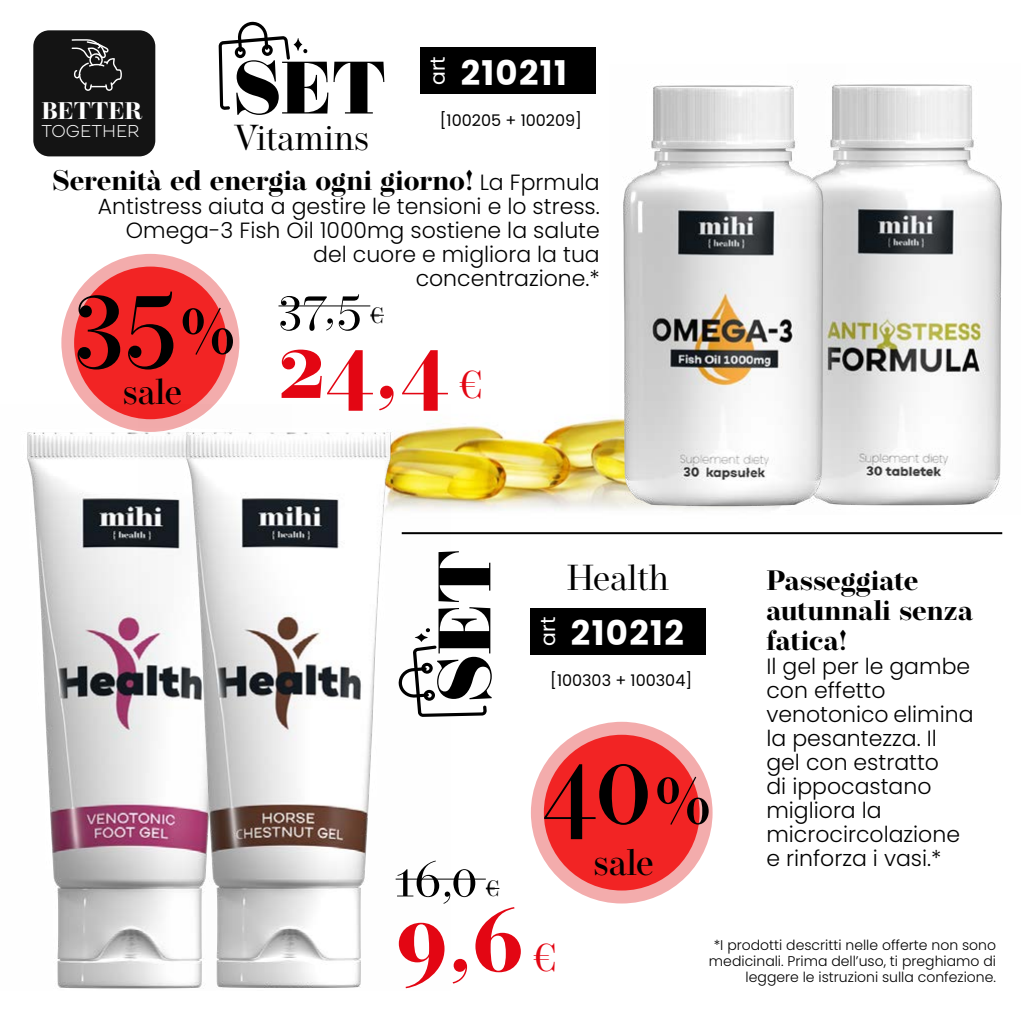
<style>
.page{position:relative;width:1021px;height:1021px;background:#fff}
.page>*{position:absolute;margin:0;border:0;box-sizing:border-box;transform-origin:0 0}
.t1{font:500 113.2px "Operetta 12";color:#000}
.t2{font:500 110.8px "Operetta 12";color:#000}
.t3{font:700 92px "Operetta 12";color:#e30613}
.t4{font:52px "Operetta 12";color:#000}
.t5{font:500 36.6px "Operetta 12";color:#000}
.t6{font:36px "Operetta 12";color:#000}
.t7{font:500 35.8px "Operetta 12";color:#000}
.t8{font:700 34px "Poppins";letter-spacing:.04em;color:#fff}
.t9{font:700 28px/30px "Operetta 12";color:#000}
.t10{font:700 24px "Operetta 12";color:#fff}
.t11{font:300 22px/24px "Poppins";color:#000;text-align:right}
.t12{font:20.4px "Poppins";color:#fff}
.t13{font:300 17px "Cardium A";color:#fff}
.t14{font:16px "Poppins";color:#000}
.t15{font:300 14px/16px "Poppins";color:#000;text-align:right}
.s1{font-family:"Poppins";font-weight:300;font-size:22px}
.s2{font-size:86.2px}
.s3{font-size:24px}
.s4{font-weight:400;font-size:42px}
.s5{font-size:88px}
</style>
<div class="page">
<img style="left:450px;top:419px;width:384px;height:116px">
<div style="left:420px;top:48px;width:175px;height:46px;background:#000"></div>
<div style="left:61px;top:254px;width:178px;height:178px;background:#f3acac;border-radius:50%"></div>
<div style="left:74px;top:266px;width:153px;height:153px;background:#f22424;border-radius:50%"></div>
<img style="left:845px;top:84px;width:157px;height:422px">
<img style="left:609px;top:80px;width:236px;height:434px">
<img style="left:27px;top:404px;width:111px;height:585px">
<img style="left:138px;top:404px;width:312px;height:585px">
<div style="left:530px;top:608px;width:175px;height:46px;background:#000"></div>
<svg style="left:398px;top:551px;width:94px;height:166px"></svg>
<svg style="left:531px;top:721px;width:181px;height:182px;background:#f3aaaa"></svg>
<div style="left:544px;top:734px;width:155px;height:156px;background:#f22424;border-radius:50%"></div>
<hr style="left:395px;top:878px;width:91px;height:1px;background:#000">
<svg style="left:486px;top:888px;width:13px;height:1px"></svg>
<hr style="left:402px;top:532px;width:600px;height:2px;background:#000">
<svg style="left:219px;top:21px;width:165px;height:94px"></svg>
<div style="left:33px;top:30px;width:122px;height:126px;background:#141414;border-radius:16px"></div>
<svg style="left:72px;top:39px;width:50px;height:52px"></svg>
<hr style="left:278px;top:305px;width:92px;height:1px;background:#000">
<svg style="left:370px;top:315px;width:14px;height:1px"></svg>
<p class="t10" style="left:41px;top:97px;width:103px">BETTER</p>
<p class="t13" style="left:41px;top:121px;width:100px">TOGETHER</p>
<h3 class="t6" style="left:234px;top:117px;width:137px">Vitamins</h3>
<p class="t12" style="left:426px;top:85px;width:30px;rotate:-90deg">art</p>
<h3 class="t8" style="left:460px;top:53px;width:108px">210211</h3>
<p class="t14" style="left:440px;top:111px;width:144px">[100205 + 100209]</p>
<p class="t9" style="left:52px;top:166px;width:549px">Serenità ed energia ogni giorno! <span class="s1">La Fprmula</span></p>
<p class="t11" style="left:98px;top:195px;width:503px">Antistress aiuta a gestire le tensioni e lo stress.<br>Omega-3 Fish Oil 1000mg sostiene la salute del cuore e migliora la tua<br>concentrazione.*</p>
<h2 class="t2" style="left:74px;top:250px;width:165px">35<span class="s2">%</span></h2>
<h3 class="t7" style="left:123px;top:371px;width:60px">sale</h3>
<h3 class="t4" style="left:278px;top:275px;width:107px">37,5 <span class="s3">€</span></h3>
<h3 class="t3" style="left:278px;top:312px;width:206px">24,4 <span class="s4">€</span></h3>
<h3 class="t6" style="left:566px;top:556px;width:104px">Health</h3>
<p class="t9" style="left:766px;top:565px;width:208px">Passeggiate autunnali senza fatica!</p>
<p class="t11" style="left:766px;top:654px;width:208px;text-align:left">Il gel per le gambe con effetto venotonico elimina la pesantezza. Il gel con estratto<br>di ippocastano migliora la microcircolazione e rinforza i vasi.*</p>
<p class="t12" style="left:536px;top:645px;width:30px;rotate:-90deg">art</p>
<h3 class="t8" style="left:571px;top:614px;width:114px">210212</h3>
<p class="t14" style="left:550px;top:671px;width:143px">[100303 + 100304]</p>
<h1 class="t1" style="left:541px;top:718px;width:174px">40<span class="s5">%</span></h1>
<h3 class="t5" style="left:593px;top:841px;width:62px">sale</h3>
<h3 class="t4" style="left:395px;top:848px;width:105px">16,0 <span class="s3">€</span></h3>
<h3 class="t3" style="left:395px;top:885px;width:163px">9,6 <span class="s4">€</span></h3>
<p class="t15" style="left:709px;top:937px;width:288px">*I prodotti descritti nelle offerte non sono medicinali. Prima dell’uso, ti preghiamo di leggere le istruzioni sulla confezione.</p>
</div>
